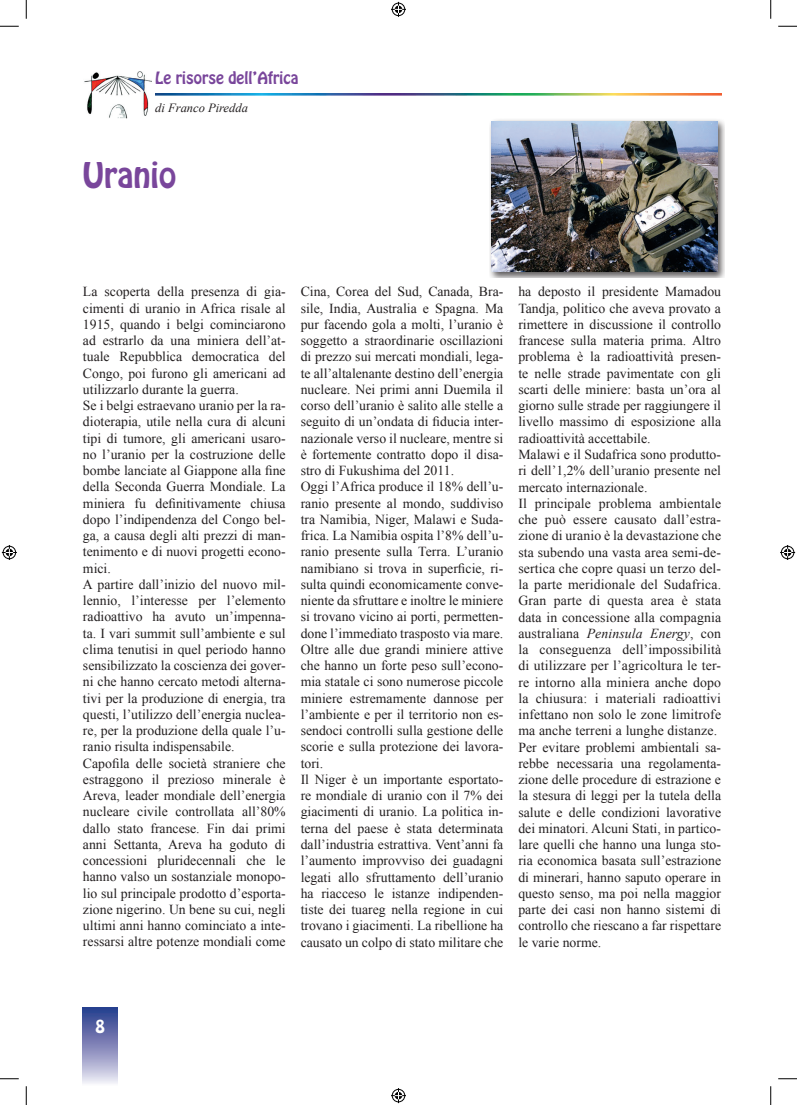
<style>
.page{position:relative;width:797px;height:1105px;background:#fff}
.page>*{position:absolute;margin:0;border:0;box-sizing:border-box;transform-origin:0 0}
.t1{font:31.25px "Hobo Std";color:#79469b}
.t2{font:16.25px "Hobo Std";color:#fff}
.t3{font:15px "Hobo Std";color:#79469b}
.t4{font:13.75px/16.2px "Times New Roman";color:#231f20}
.t5{font:italic 12.5px "Times New Roman";color:#231f20}
.s1{font-style:italic}
</style>
<div class="page">
<div style="left:83px;top:1008px;width:34px;height:78px;background:linear-gradient(to bottom,#233488,#eee8f3)"></div>
<img style="left:155px;top:94px;width:566px;height:1px">
<img style="left:84px;top:71px;width:67px;height:48px">
<div style="left:489px;top:118px;width:235px;height:160px;background:#231f20;opacity:.75"></div>
<img style="left:491px;top:121px;width:226px;height:151px">
<svg style="left:0;top:25px;width:19px;height:2px"></svg>
<svg style="left:778px;top:25px;width:19px;height:2px"></svg>
<svg style="left:0;top:1078px;width:19px;height:1px"></svg>
<svg style="left:778px;top:1078px;width:19px;height:1px"></svg>
<svg style="left:25px;top:0;width:2px;height:19px"></svg>
<svg style="left:25px;top:1086px;width:2px;height:19px"></svg>
<svg style="left:770px;top:0;width:1px;height:19px"></svg>
<svg style="left:770px;top:1086px;width:1px;height:19px"></svg>
<svg style="left:391px;top:2px;width:15px;height:15px"></svg>
<svg style="left:391px;top:1088px;width:15px;height:15px"></svg>
<svg style="left:2px;top:545px;width:15px;height:15px"></svg>
<svg style="left:780px;top:545px;width:15px;height:15px"></svg>
<p class="t3" style="left:155px;top:68px;width:145px">Le risorse dell’Africa</p>
<p class="t5" style="left:155px;top:99px;width:94px">di Franco Piredda</p>
<h1 class="t1" style="left:83px;top:153px;width:95px">Uranio</h1>
<p class="t4" style="left:83px;top:283px;width:204px">La scoperta della presenza di gia&shy;cimenti di uranio in Africa risale al 1915, quando i belgi cominciarono ad estrarlo da una miniera dell’at&shy;tuale Repubblica democratica del Congo, poi furono gli americani ad utilizzarlo durante la guerra.<br>Se i belgi estraevano uranio per la ra&shy;dioterapia, utile nella cura di alcuni tipi di tumore, gli americani usaro&shy;no l’uranio per la costruzione delle bombe lanciate al Giappone alla fine della Seconda Guerra Mondiale. La miniera fu definitivamente chiusa dopo l’indipendenza del Congo bel&shy;ga, a causa degli alti prezzi di man&shy;tenimento e di nuovi progetti econo&shy;mici.<br>A partire dall’inizio del nuovo mil&shy;lennio, l’interesse per l’elemento radioattivo ha avuto un’impenna&shy;ta. I vari summit sull’ambiente e sul clima tenutisi in quel periodo hanno sensibilizzato la coscienza dei gover&shy;ni che hanno cercato metodi alterna&shy;tivi per la produzione di energia, tra questi, l’utilizzo dell’energia nuclea&shy;re, per la produzione della quale l’u&shy;ranio risulta indispensabile.<br>Capofila delle società straniere che estraggono il prezioso minerale è Areva, leader mondiale dell’energia nucleare civile controllata all’80% dallo stato francese. Fin dai primi anni Settanta, Areva ha goduto di concessioni pluridecennali che le hanno valso un sostanziale monopo&shy;lio sul principale prodotto d’esporta&shy;zione nigerino. Un bene su cui, negli ultimi anni hanno cominciato a inte&shy;ressarsi altre potenze mondiali come</p>
<p class="t4" style="left:301px;top:283px;width:204px">Cina, Corea del Sud, Canada, Bra&shy;sile, India, Australia e Spagna. Ma pur facendo gola a molti, l’uranio è soggetto a straordinarie oscillazioni di prezzo sui mercati mondiali, lega&shy;te all’altalenante destino dell’energia nucleare. Nei primi anni Duemila il corso dell’uranio è salito alle stelle a seguito di un’ondata di fiducia inter&shy;nazionale verso il nucleare, mentre si è fortemente contratto dopo il disa&shy;stro di Fukushima del 2011.<br>Oggi l’Africa produce il 18% dell’u&shy;ranio presente al mondo, suddiviso tra Namibia, Niger, Malawi e Suda&shy;frica. La Namibia ospita l’8% dell’u&shy;ranio presente sulla Terra. L’uranio namibiano si trova in superficie, ri&shy;sulta quindi economicamente conve&shy;niente da sfruttare e inoltre le miniere si trovano vicino ai porti, permetten&shy;done l’immediato trasposto via mare.<br>Oltre alle due grandi miniere attive che hanno un forte peso sull’econo&shy;mia statale ci sono numerose piccole miniere estremamente dannose per l’ambiente e per il territorio non es&shy;sendoci controlli sulla gestione delle scorie e sulla protezione dei lavora&shy;tori.<br>Il Niger è un importante esportato&shy;re mondiale di uranio con il 7% dei giacimenti di uranio. La politica in&shy;terna del paese è stata determinata dall’industria estrattiva. Vent’anni fa l’aumento improvviso dei guadagni legati allo sfruttamento dell’uranio ha riacceso le istanze indipenden&shy;tiste dei tuareg nella regione in cui trovano i giacimenti. La ribellione ha causato un colpo di stato militare che</p>
<p class="t4" style="left:518px;top:283px;width:204px">ha deposto il presidente Mamadou Tandja, politico che aveva provato a rimettere in discussione il controllo francese sulla materia prima. Altro problema è la radioattività presen&shy;te nelle strade pavimentate con gli scarti delle miniere: basta un’ora al giorno sulle strade per raggiungere il livello massimo di esposizione alla radioattività accettabile.<br>Malawi e il Sudafrica sono produtto&shy;ri dell’1,2% dell’uranio presente nel mercato internazionale.<br>Il principale problema ambientale che può essere causato dall’estra&shy;zione di uranio è la devastazione che sta subendo una vasta area semi-de&shy;sertica che copre quasi un terzo del&shy;la parte meridionale del Sudafrica.<br>Gran parte di questa area è stata data in concessione alla compagnia australiana <span class="s1">Peninsula Energy</span>, con la conseguenza dell’impossibilità di utilizzare per l’agricoltura le ter&shy;re intorno alla miniera anche dopo la chiusura: i materiali radioattivi infettano non solo le zone limitrofe ma anche terreni a lunghe distanze.<br>Per evitare problemi ambientali sa&shy;rebbe necessaria una regolamenta&shy;zione delle procedure di estrazione e la stesura di leggi per la tutela della salute e delle condizioni lavorative dei minatori. Alcuni Stati, in partico&shy;lare quelli che hanno una lunga sto&shy;ria economica basata sull’estrazione di minerari, hanno saputo operare in questo senso, ma poi nella maggior parte dei casi non hanno sistemi di controllo che riescano a far rispettare le varie norme.</p>
<p class="t2" style="left:95px;top:1015px;width:11px">8</p>
</div>
